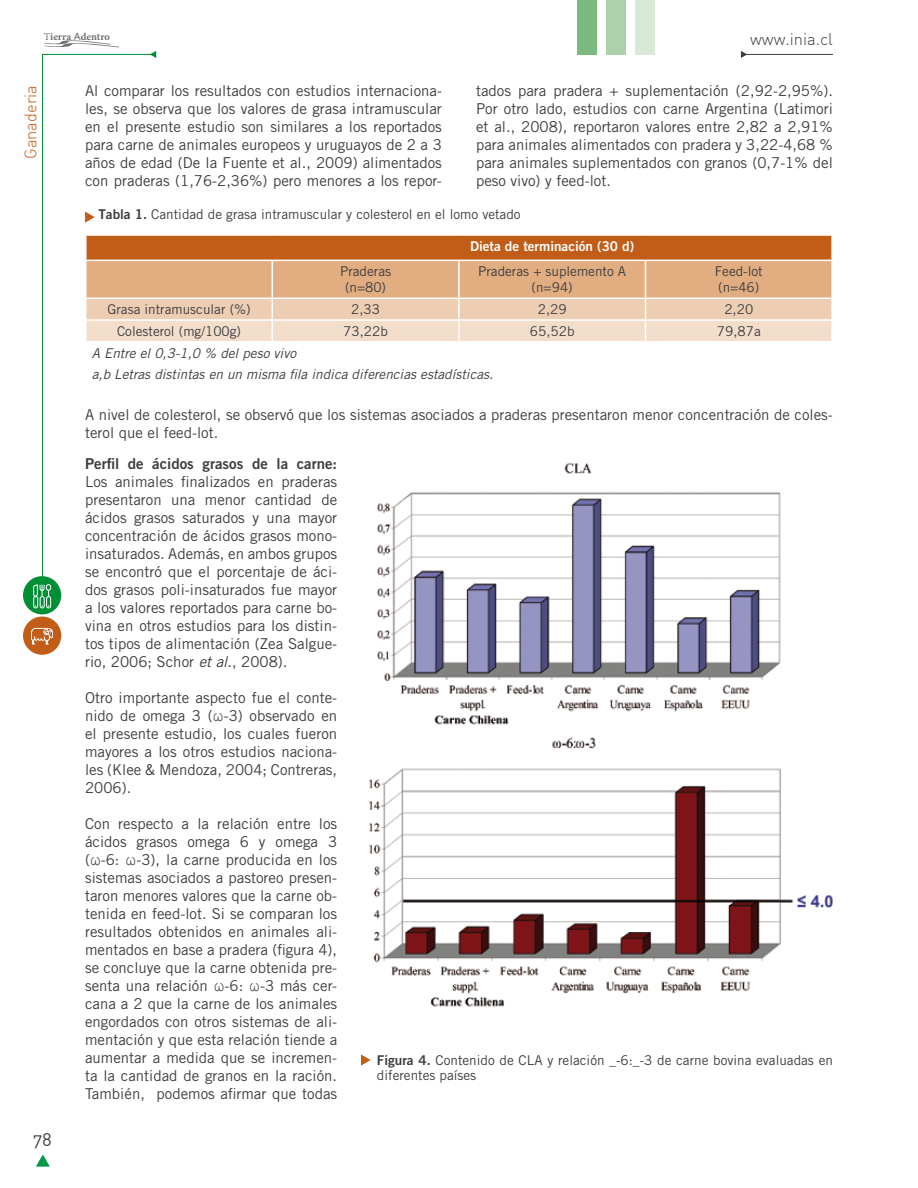
<style>
.page{position:relative;width:918px;height:1188px;background:#fff}
.page>*{position:absolute;margin:0;border:0;box-sizing:border-box;transform-origin:0 0}
.t1{font:18px "DIN Alternate";color:#3e3d40}
.t2{font:300 16.5px "DIN Alternate";color:#3e3d40}
.t3{font:300 16.5px "DIN Alternate";color:#c25d17}
.t4{font:15px/18px "Trade Gothic LT Std";color:#3e3d40;text-align:justify}
.t5{font:15px "Trade Gothic LT Std Bd 2";color:#3e3d40}
.t6{font:13.5px/16.2px "Trade Gothic LT Std";color:#3e3d40;text-align:center}
.t7{font:italic 13.5px/21.8px "Trade Gothic LT Std";color:#3e3d40}
.t8{font:13.5px "Trade Gothic LT Std Bd 2";color:#fff}
.t9{font:700 10.5px "Minion Pro";letter-spacing:-.005em;color:#707172}
.s1{font-weight:400}
.s2{font-family:"Gill Sans";font-weight:400}
.s3{font-family:"Trade Gothic LT Std Bd 2"}
.s4{font-style:italic}
.s5{font-family:"Courier New";font-size:18px}
</style>
<div class="page">
<svg style="left:36px;top:1155px;width:14px;height:12px"></svg>
<svg style="left:741px;top:51px;width:6px;height:7px"></svg>
<hr style="left:741px;top:54px;width:92px;height:1px;background:#3e3d40">
<svg style="left:42px;top:54px;width:108px;height:524px"></svg>
<svg style="left:150px;top:51px;width:6px;height:7px"></svg>
<svg style="left:44px;top:40px;width:75px;height:8px"></svg>
<div style="left:635px;top:0;width:19px;height:54px;background:#d8e9d6"></div>
<div style="left:607px;top:0;width:19px;height:54px;background:#add2ab"></div>
<div style="left:577px;top:0;width:20px;height:54px;background:#7bba7f"></div>
<div style="left:23px;top:576px;width:38px;height:38px;background:#008f35;border-radius:50%"></div>
<div style="left:33px;top:596px;width:5px;height:12px;border:1px solid #fff;border-radius:2px"></div>
<div style="left:40px;top:596px;width:5px;height:12px;border:1px solid #fff;border-radius:2px"></div>
<div style="left:46px;top:596px;width:5px;height:12px;border:1px solid #fff;border-radius:2px"></div>
<svg style="left:42px;top:605px;width:7px;height:2px"></svg>
<svg style="left:33px;top:584px;width:18px;height:13px"></svg>
<div style="left:23px;top:617px;width:38px;height:38px;background:#c25d17;border-radius:50%"></div>
<svg style="left:31px;top:628px;width:22px;height:16px"></svg>
<hr style="left:85px;top:234px;width:187px;height:2px;background:#fff">
<hr style="left:85px;top:236px;width:2px;height:24px;background:#fff">
<hr style="left:85px;top:260px;width:187px;height:1px;background:#fff">
<hr style="left:85px;top:261px;width:2px;height:37px;background:#fff">
<hr style="left:85px;top:298px;width:187px;height:1px;background:#fff">
<hr style="left:85px;top:299px;width:2px;height:20px;background:#fff">
<hr style="left:85px;top:319px;width:187px;height:2px;background:#fff">
<hr style="left:85px;top:321px;width:2px;height:20px;background:#fff">
<svg style="left:86px;top:235px;width:746px;height:106px;background:#e1af87"></svg>
<hr style="left:831px;top:321px;width:2px;height:20px;background:#fff">
<hr style="left:85px;top:341px;width:187px;height:2px;background:#fff">
<img style="left:369px;top:462px;width:464px;height:545px">
<svg style="left:85px;top:212px;width:10px;height:11px"></svg>
<svg style="left:361px;top:1054px;width:10px;height:12px"></svg>
<p class="t9" style="left:44px;top:29px;width:68px"><span class="s1">T</span>ierra <span class="s2">A</span>dentro</p>
<p class="t2" style="left:750px;top:29px;width:84px">www.inia.cl</p>
<p class="t3" style="left:20px;top:159px;width:75px;rotate:-90deg">Ganaderia</p>
<p class="t1" style="left:33px;top:1128px;width:20px">78</p>
<p class="t4" style="left:85px;top:81px;width:358px">Al comparar los resultados con estudios internaciona&shy;les, se observa que los valores de grasa intramuscular en el presente estudio son similares a los reportados para carne de animales europeos y uruguayos de 2 a 3 años de edad (De la Fuente et al., 2009) alimentados con praderas (1,76-2,36%) pero menores a los repor-</p>
<p class="t4" style="left:476px;top:81px;width:358px">tados para pradera + suplementación (2,92-2,95%).<br>Por otro lado, estudios con carne Argentina (Latimori et al., 2008), reportaron valores entre 2,82 a 2,91% para animales alimentados con pradera y 3,22-4,68 % para animales suplementados con granos (0,7-1% del peso vivo) y feed-lot.</p>
<p class="t6" style="left:98px;top:206px;width:424px"><span class="s3">Tabla 1.</span> Cantidad de grasa intramuscular y colesterol en el lomo vetado</p>
<p class="t8" style="left:470px;top:238px;width:166px">Dieta de terminación (30 d)</p>
<p class="t6" style="left:340px;top:263px;width:52px">Praderas (n=80)</p>
<p class="t6" style="left:478px;top:263px;width:149px">Praderas + suplemento A (n=94)</p>
<p class="t6" style="left:715px;top:263px;width:50px;text-align:left">Feed-lot (n=46)</p>
<p class="t6" style="left:107px;top:301px;width:145px">Grasa intramuscular (%)</p>
<p class="t6" style="left:351px;top:301px;width:30px">2,33</p>
<p class="t6" style="left:538px;top:301px;width:30px">2,29</p>
<p class="t6" style="left:724px;top:301px;width:30px">2,20</p>
<p class="t6" style="left:117px;top:323px;width:126px">Colesterol (mg/100g)</p>
<p class="t6" style="left:343px;top:323px;width:46px">73,22b</p>
<p class="t6" style="left:530px;top:323px;width:46px">65,52b</p>
<p class="t6" style="left:717px;top:323px;width:45px">79,87a</p>
<p class="t7" style="left:92px;top:342px;width:403px">A Entre el 0,3-1,0 % del peso vivo<br>a,b Letras distintas en un misma fila indica diferencias estadísticas.</p>
<p class="t4" style="left:85px;top:406px;width:749px">A nivel de colesterol, se observó que los sistemas asociados a praderas presentaron menor concentración de coles&shy;terol que el feed-lot.</p>
<p class="t5" style="left:85px;top:454px;width:254px">Perfil de ácidos grasos de la carne:</p>
<p class="t4" style="left:85px;top:472px;width:254px">Los animales finalizados en praderas presentaron una menor cantidad de ácidos grasos saturados y una mayor concentración de ácidos grasos mono&shy;insaturados. Además, en ambos grupos se encontró que el porcentaje de áci&shy;dos grasos poli-insaturados fue mayor a los valores reportados para carne bo&shy;vina en otros estudios para los distin&shy;tos tipos de alimentación (Zea Salgue&shy;rio, 2006; Schor <span class="s4">et al</span>., 2008).</p>
<p class="t4" style="left:85px;top:688px;width:254px">Otro importante aspecto fue el conte&shy;nido de omega 3 (<span class="s5">ω</span>-3) observado en el presente estudio, los cuales fueron mayores a los otros estudios naciona&shy;les (Klee &amp; Mendoza, 2004; Contreras, 2006).</p>
<p class="t4" style="left:85px;top:814px;width:254px">Con respecto a la relación entre los ácidos grasos omega 6 y omega 3 (<span class="s5">ω</span>-6: <span class="s5">ω</span>-3), la carne producida en los sistemas asociados a pastoreo presen&shy;taron menores valores que la carne ob&shy;tenida en feed-lot. Si se comparan los resultados obtenidos en animales ali&shy;mentados en base a pradera (figura 4), se concluye que la carne obtenida pre&shy;senta una relación <span class="s5">ω</span>-6: <span class="s5">ω</span>-3 más cer&shy;cana a 2 que la carne de los animales engordados con otros sistemas de ali&shy;mentación y que esta relación tiende a aumentar a medida que se incremen&shy;ta la cantidad de granos en la ración.<br>También, podemos afirmar que todas</p>
<p class="t6" style="left:377px;top:1053px;width:458px;line-height:15px;text-align:left"><span class="s3">Figura 4.</span> Contenido de CLA y relación _-6:_-3 de carne bovina evaluadas en diferentes países</p>
</div>
